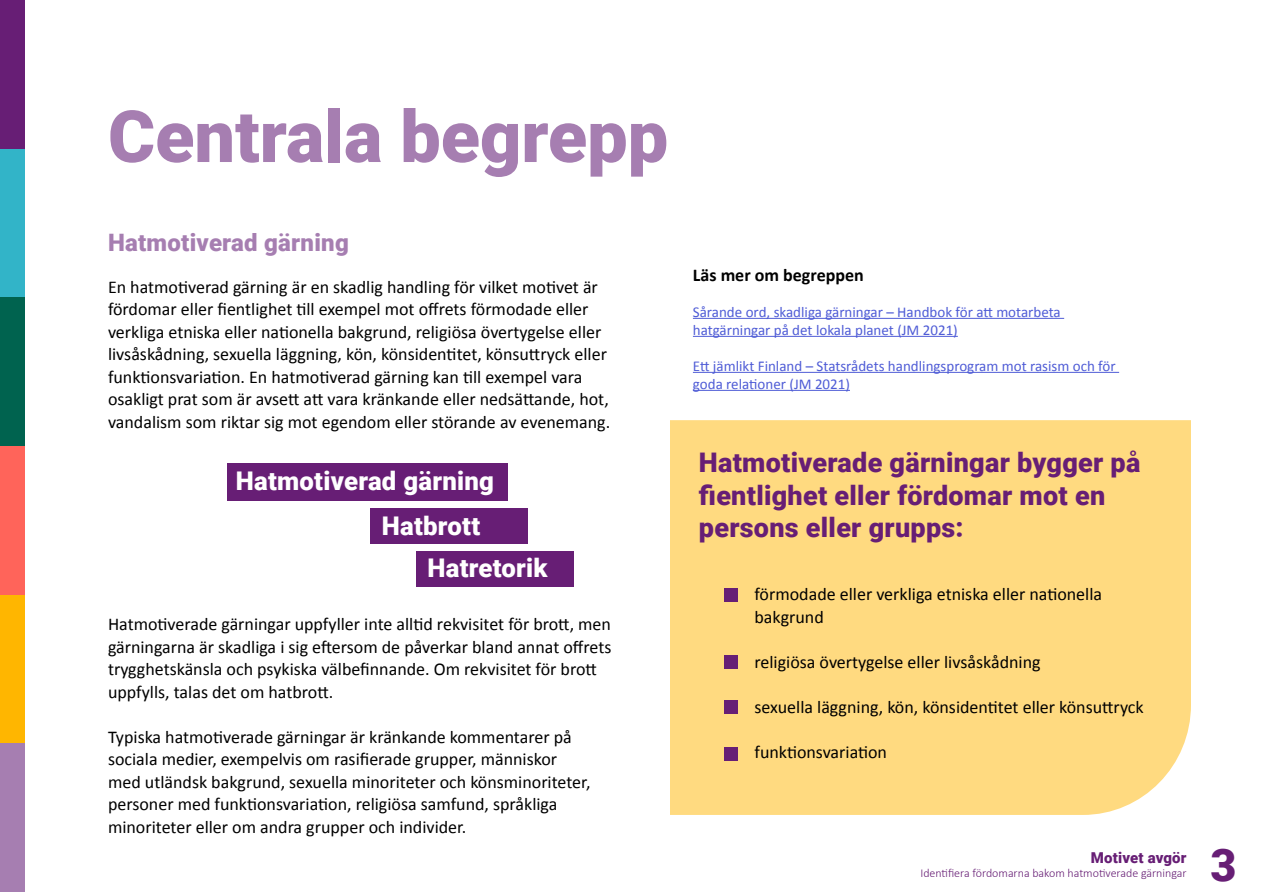
<style>
.page{position:relative;width:1263px;height:893px;background:#fff}
.page>*{position:absolute;margin:0;border:0;box-sizing:border-box;transform-origin:0 0}
.Otsikko_violetti{font:900 72px "Roboto";color:#a67eb1}
.t1{font:900 45px "Roboto";color:#671e75}
.Infoboksin_otsikko{font:900 27px/32.4px "Roboto";letter-spacing:.01em;color:#671e75}
.t2{font:900 25.8px/42.5px "Roboto";letter-spacing:.01em;color:#fff}
.Väliotsikko{font:900 24px "Roboto";letter-spacing:.01em;color:#a67eb1}
.Leipis{font:18px/22.5px "Calibri";color:#000}
.Infoboksin_leipis{font:18px/22.5px "Calibri";color:#000}
.t3{font:700 18px "Calibri";color:#000}
.t4{font:15px/18px "Calibri";color:#4f5cd6}
.t5{font:900 15px "Roboto";letter-spacing:.01em;color:#671e75}
.t6{font:300 12px "Calibri";color:#671e75}
</style>
<div class="page">
<div style="left:0;top:0;width:25px;height:149px;background:#671e75"></div>
<div style="left:0;top:149px;width:25px;height:148px;background:#32b4c8"></div>
<div style="left:0;top:297px;width:25px;height:149px;background:#00634f"></div>
<div style="left:0;top:446px;width:25px;height:149px;background:#ff645a"></div>
<div style="left:0;top:595px;width:25px;height:148px;background:#ffb600"></div>
<div style="left:0;top:743px;width:25px;height:149px;background:#a67eb1"></div>
<hr style="left:693px;top:318px;width:371px;height:1px;background:#4f5cd6">
<hr style="left:693px;top:336px;width:265px;height:1px;background:#4f5cd6">
<hr style="left:693px;top:372px;width:426px;height:1px;background:#4f5cd6">
<hr style="left:693px;top:390px;width:157px;height:1px;background:#4f5cd6">
<div style="left:370px;top:509px;width:158px;height:35px;background:#671e75"></div>
<div style="left:416px;top:551px;width:157px;height:36px;background:#671e75"></div>
<div style="left:228px;top:464px;width:280px;height:37px;background:#671e75"></div>
<div style="left:670px;top:420px;width:521px;height:395px;background:#ffda80"></div>
<div style="left:725px;top:588px;width:13px;height:14px;background:#671e75"></div>
<div style="left:725px;top:656px;width:13px;height:13px;background:#671e75"></div>
<div style="left:725px;top:701px;width:13px;height:13px;background:#671e75"></div>
<div style="left:725px;top:747px;width:13px;height:14px;background:#671e75"></div>
<p class="Otsikko_violetti" style="left:108px;top:86px;width:562px">Centrala begrepp</p>
<p class="Väliotsikko" style="left:108px;top:225px;width:242px">Hatmotiverad gärning</p>
<p class="Leipis" style="left:108px;top:275px;width:504px">En hatmotiverad gärning är en skadlig handling för vilket motivet är fördomar eller fientlighet till exempel mot offrets förmodade eller verkliga etniska eller nationella bakgrund, religiösa övertygelse eller livsåskådning, sexuella läggning, kön, könsidentitet, könsuttryck eller funktionsvariation. En hatmotiverad gärning kan till exempel vara osakligt prat som är avsett att vara kränkande eller nedsättande, hot, vandalism som riktar sig mot egendom eller störande av evenemang.</p>
<h3 class="t2" style="left:236px;top:459px;width:260px">Hatmotiverad gärning</h3>
<h3 class="t2" style="left:427px;top:504px;width:122px;text-indent:-46px">Hatbrott<br>Hatretorik</h3>
<p class="Leipis" style="left:108px;top:612px;width:505px">Hatmotiverade gärningar uppfyller inte alltid rekvisitet för brott, men gärningarna är skadliga i sig eftersom de påverkar bland annat offrets trygghetskänsla och psykiska välbefinnande. Om rekvisitet för brott uppfylls, talas det om hatbrott.</p>
<p class="Leipis" style="left:108px;top:725px;width:484px">Typiska hatmotiverade gärningar är kränkande kommentarer på sociala medier, exempelvis om rasifierade grupper, människor med utländsk bakgrund, sexuella minoriteter och könsminoriteter, personer med funktionsvariation, religiösa samfund, språkliga minoriteter eller om andra grupper och individer.</p>
<p class="t3" style="left:693px;top:262px;width:172px">Läs mer om begreppen</p>
<p class="t4" style="left:693px;top:302px;width:369px">Sårande ord, skadliga gärningar – Handbok för att motarbeta hatgärningar på det lokala planet (JM 2021)</p>
<p class="t4" style="left:693px;top:356px;width:424px">Ett jämlikt Finland – Statsrådets handlingsprogram mot rasism och för goda relationer (JM 2021)</p>
<p class="Infoboksin_otsikko" style="left:699px;top:446px;width:443px">Hatmotiverade gärningar bygger på fientlighet eller fördomar mot en persons eller grupps:</p>
<p class="Infoboksin_leipis" style="left:754px;top:582px;width:349px">förmodade eller verkliga etniska eller nationella bakgrund</p>
<p class="Infoboksin_leipis" style="left:754px;top:650px;width:288px">religiösa övertygelse eller livsåskådning</p>
<p class="Infoboksin_leipis" style="left:754px;top:695px;width:391px">sexuella läggning, kön, könsidentitet eller könsuttryck</p>
<p class="Infoboksin_leipis" style="left:754px;top:740px;width:134px">funktionsvariation</p>
<p class="t5" style="left:1091px;top:847px;width:97px">Motivet avgör</p>
<p class="t6" style="left:920px;top:865px;width:268px">Identifiera fördomarna bakom hatmotiverade gärningar</p>
<h2 class="t1" style="left:1210px;top:833px;width:28px">3</h2>
</div>
